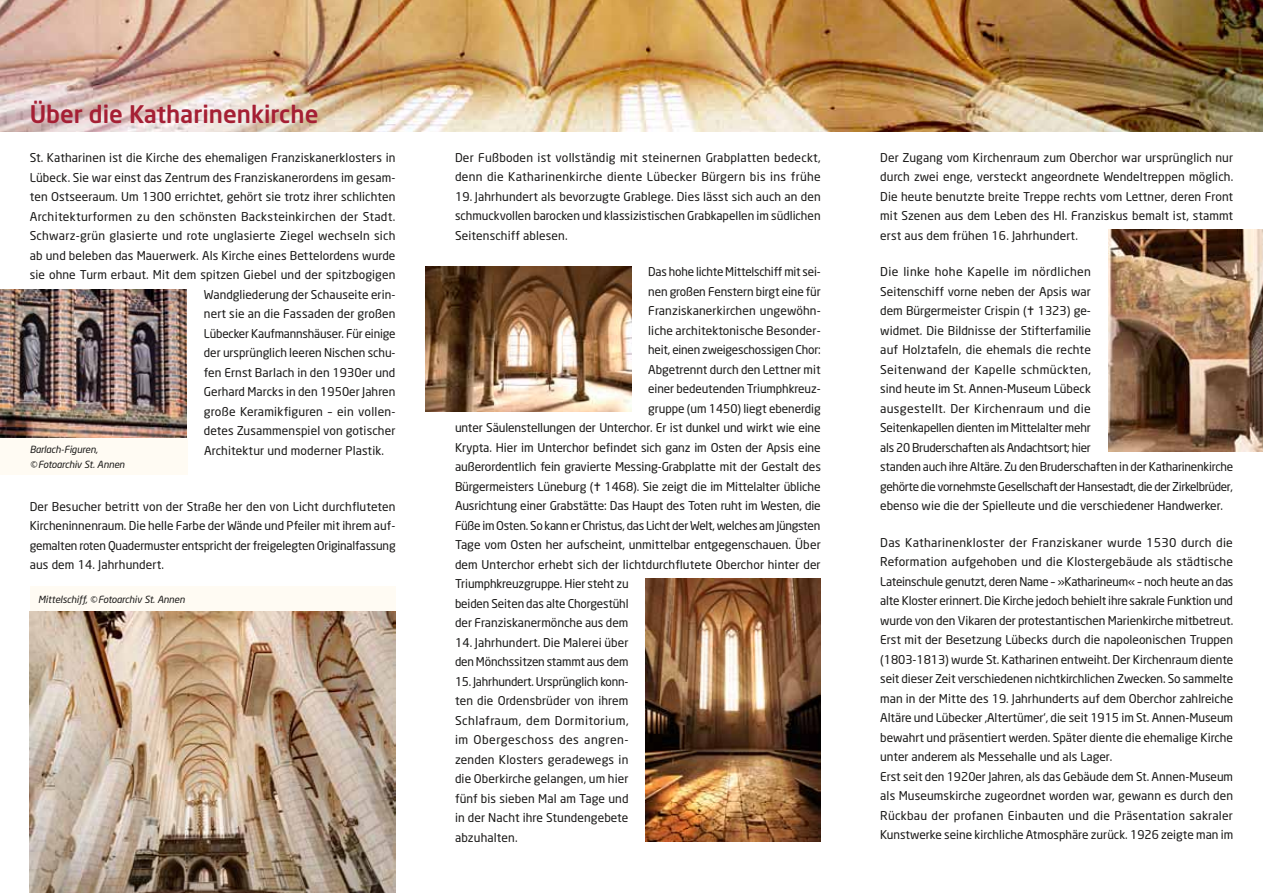
<style>
.page{position:relative;width:1263px;height:893px;background:#fff}
.page>*{position:absolute;margin:0;border:0;box-sizing:border-box;transform-origin:0 0}
.t1{font:500 24px "Neo Sans";color:#a51f34}
.t2{font:12px/19.5px "Neo Sans";color:#181716;text-align:justify}
.t3{font:12px/19.5px "Neo Sans";letter-spacing:.02em;color:#181716}
.t4{font:12px "Neo Sans";letter-spacing:-.025em;color:#181716}
.t5{font:12px "Neo Sans";letter-spacing:.025em;color:#181716}
.t6{font:italic 9.75px/15px "Neo Sans";letter-spacing:-.01em;color:#181716}
</style>
<div class="page">
<img style="left:0;top:0;width:1263px;height:132px">
<div style="left:0;top:436px;width:187px;height:38px;background:#fffbf3"></div>
<div style="left:30px;top:586px;width:365px;height:26px;background:#fffbf3"></div>
<img style="left:425px;top:266px;width:206px;height:146px">
<img style="left:0;top:289px;width:187px;height:148px">
<img style="left:645px;top:579px;width:176px;height:262px">
<img style="left:1108px;top:229px;width:155px;height:222px">
<img style="left:30px;top:612px;width:365px;height:281px">
<h1 class="t1" style="left:30px;top:99px;width:290px">Über die Katharinenkirche</h1>
<p class="t2" style="left:30px;top:148px;width:367px">St. Katharinen ist die Kirche des ehemaligen Franziskanerklosters in</p>
<p class="t2" style="left:30px;top:167px;width:367px">Lübeck. Sie war einst das Zentrum des Franziskanerordens im gesam-</p>
<p class="t2" style="left:30px;top:187px;width:367px">ten Ostseeraum. Um 1300 errichtet, gehört sie trotz ihrer schlichten</p>
<p class="t5" style="left:30px;top:209px;width:367px">Architekturformen zu den schönsten Backsteinkirchen der Stadt.</p>
<p class="t3" style="left:30px;top:226px;width:367px">Schwarz-grün glasierte und rote unglasierte Ziegel wechseln sich</p>
<p class="t2" style="left:30px;top:245px;width:367px">ab und beleben das Mauerwerk. Als Kirche eines Bettelordens wurde</p>
<p class="t2" style="left:30px;top:265px;width:367px">sie ohne Turm erbaut. Mit dem spitzen Giebel und der spitzbogigen</p>
<p class="t2" style="left:204px;top:284px;width:193px">Wandgliederung der Schauseite erin-</p>
<p class="t2" style="left:204px;top:304px;width:193px">nert sie an die Fassaden der großen</p>
<p class="t2" style="left:204px;top:323px;width:193px">Lübecker Kaufmannshäuser. Für einige</p>
<p class="t2" style="left:204px;top:343px;width:193px">der ursprünglich leeren Nischen schu-</p>
<p class="t2" style="left:204px;top:362px;width:193px">fen Ernst Barlach in den 1930er und</p>
<p class="t2" style="left:204px;top:382px;width:193px">Gerhard Marcks in den 1950er Jahren</p>
<p class="t3" style="left:204px;top:401px;width:193px">große Keramikfiguren – ein vollen-</p>
<p class="t2" style="left:204px;top:421px;width:193px">detes Zusammenspiel von gotischer</p>
<p class="t2" style="left:204px;top:440px;width:181px">Architektur und moderner Plastik.</p>
<p class="t6" style="left:30px;top:441px;width:96px">Barlach-Figuren, ©Fotoarchiv St. Annen</p>
<p class="t2" style="left:30px;top:496px;width:367px">Der Besucher betritt von der Straße her den von Licht durchfluteten Kircheninnenraum. Die helle Farbe der Wände und Pfeiler mit ihrem auf&shy;gemalten roten Quadermuster entspricht der freigelegten Originalfassung aus dem 14. Jahrhundert.</p>
<p class="t6" style="left:38px;top:592px;width:148px">Mittelschiff, ©Fotoarchiv St. Annen</p>
<p class="t3" style="left:455px;top:148px;width:367px">Der Fußboden ist vollständig mit steinernen Grabplatten bedeckt, denn die Katharinenkirche diente Lübecker Bürgern bis ins frühe</p>
<p class="t2" style="left:455px;top:187px;width:367px">19. Jahrhundert als bevorzugte Grablege. Dies lässt sich auch an den schmuckvollen barocken und klassizistischen Grabkapellen im südlichen Seitenschiff ablesen.</p>
<p class="t2" style="left:648px;top:262px;width:174px">Das hohe lichte Mittelschiff mit sei-</p>
<p class="t2" style="left:648px;top:282px;width:174px">nen großen Fenstern birgt eine für</p>
<p class="t2" style="left:648px;top:301px;width:174px">Franziskanerkirchen ungewöhn-</p>
<p class="t2" style="left:648px;top:321px;width:173px">liche architektonische Besonder-</p>
<p class="t2" style="left:648px;top:340px;width:174px">heit, einen zweigeschossigen Chor:</p>
<p class="t2" style="left:648px;top:360px;width:174px">Abgetrennt durch den Lettner mit</p>
<p class="t2" style="left:648px;top:379px;width:173px">einer bedeutenden Triumphkreuz-</p>
<p class="t2" style="left:648px;top:399px;width:174px">gruppe (um 1450) liegt ebenerdig</p>
<p class="t2" style="left:455px;top:418px;width:367px">unter Säulenstellungen der Unterchor. Er ist dunkel und wirkt wie eine</p>
<p class="t2" style="left:455px;top:438px;width:367px">Krypta. Hier im Unterchor befindet sich ganz im Osten der Apsis eine</p>
<p class="t2" style="left:455px;top:457px;width:367px">außerordentlich fein gravierte Messing-Grabplatte mit der Gestalt des</p>
<p class="t2" style="left:455px;top:477px;width:367px">Bürgermeisters Lüneburg ( 1468). Sie zeigt die im Mittelalter übliche</p>
<p class="t2" style="left:455px;top:496px;width:367px">Ausrichtung einer Grabstätte: Das Haupt des Toten ruht im Westen, die</p>
<p class="t4" style="left:455px;top:518px;width:367px">Füße im Osten. So kann er Christus, das Licht der Welt, welches am Jüngsten</p>
<p class="t2" style="left:455px;top:535px;width:367px">Tage vom Osten her aufscheint, unmittelbar entgegenschauen. Über</p>
<p class="t2" style="left:455px;top:555px;width:367px">dem Unterchor erhebt sich der lichtdurchflutete Oberchor hinter der</p>
<p class="t2" style="left:455px;top:574px;width:175px">Triumphkreuzgruppe. Hier steht zu</p>
<p class="t2" style="left:455px;top:594px;width:175px">beiden Seiten das alte Chorgestühl</p>
<p class="t2" style="left:455px;top:613px;width:175px">der Franziskanermönche aus dem</p>
<p class="t2" style="left:455px;top:633px;width:175px">14. Jahrhundert. Die Malerei über den Mönchssitzen stammt aus dem</p>
<p class="t2" style="left:455px;top:672px;width:175px">15. Jahrhundert. Ursprünglich konn&shy;ten die Ordensbrüder von ihrem Schlafraum, dem Dormitorium, im Obergeschoss des angren&shy;zenden Klosters geradewegs in die Oberkirche gelangen, um hier fünf bis sieben Mal am Tage und in der Nacht ihre Stundengebete abzuhalten.</p>
<p class="t2" style="left:880px;top:148px;width:354px">Der Zugang vom Kirchenraum zum Oberchor war ursprünglich nur durch zwei enge, versteckt angeordnete Wendeltreppen möglich.<br>Die heute benutzte breite Treppe rechts vom Lettner, deren Front mit Szenen aus dem Leben des Hl. Franziskus bemalt ist, stammt erst aus dem frühen 16. Jahrhundert.</p>
<p class="t2" style="left:880px;top:262px;width:355px;text-align:left">Die linke hohe Kapelle im nördlichen<br>Seitenschiff vorne neben der Apsis war<br>dem Bürgermeister Crispin ( 1323) ge-<br>widmet. Die Bildnisse der Stifterfamilie<br>auf Holztafeln, die ehemals die rechte<br>Seitenwand der Kapelle schmückten,<br>sind heute im St. Annen-Museum Lübeck<br>ausgestellt. Der Kirchenraum und die<br>Seitenkapellen dienten im Mittelalter mehr<br>als 20 Bruderschaften als Andachtsort; hier<br>standen auch ihre Altäre. Zu den Bruderschaften in der Katharinenkirche gehörte die vornehmste Gesellschaft der Hansestadt, die der Zirkelbrüder, ebenso wie die der Spielleute und die verschiedener Handwerker.</p>
<p class="t2" style="left:880px;top:533px;width:355px;text-align:left">Das Katharinenkloster der Franziskaner wurde 1530 durch die Reformation aufgehoben und die Klostergebäude als städtische Lateinschule genutzt, deren Name – »Katharineum« – noch heute an das alte Kloster erinnert. Die Kirche jedoch behielt ihre sakrale Funktion und wurde von den Vikaren der protestantischen Marienkirche mitbetreut.<br>Erst mit der Besetzung Lübecks durch die napoleonischen Truppen (1803-1813) wurde St. Katharinen entweiht. Der Kirchenraum diente seit dieser Zeit verschiedenen nichtkirchlichen Zwecken. So sammelte man in der Mitte des 19. Jahrhunderts auf dem Oberchor zahlreiche Altäre und Lübecker ‚Altertümer‘, die seit 1915 im St. Annen-Museum bewahrt und präsentiert werden. Später diente die ehemalige Kirche unter anderem als Messehalle und als Lager.<br>Erst seit den 1920er Jahren, als das Gebäude dem St. Annen-Museum als Museumskirche zugeordnet worden war, gewann es durch den Rückbau der profanen Einbauten und die Präsentation sakraler Kunstwerke seine kirchliche Atmosphäre zurück. 1926 zeigte man im</p>
</div>
